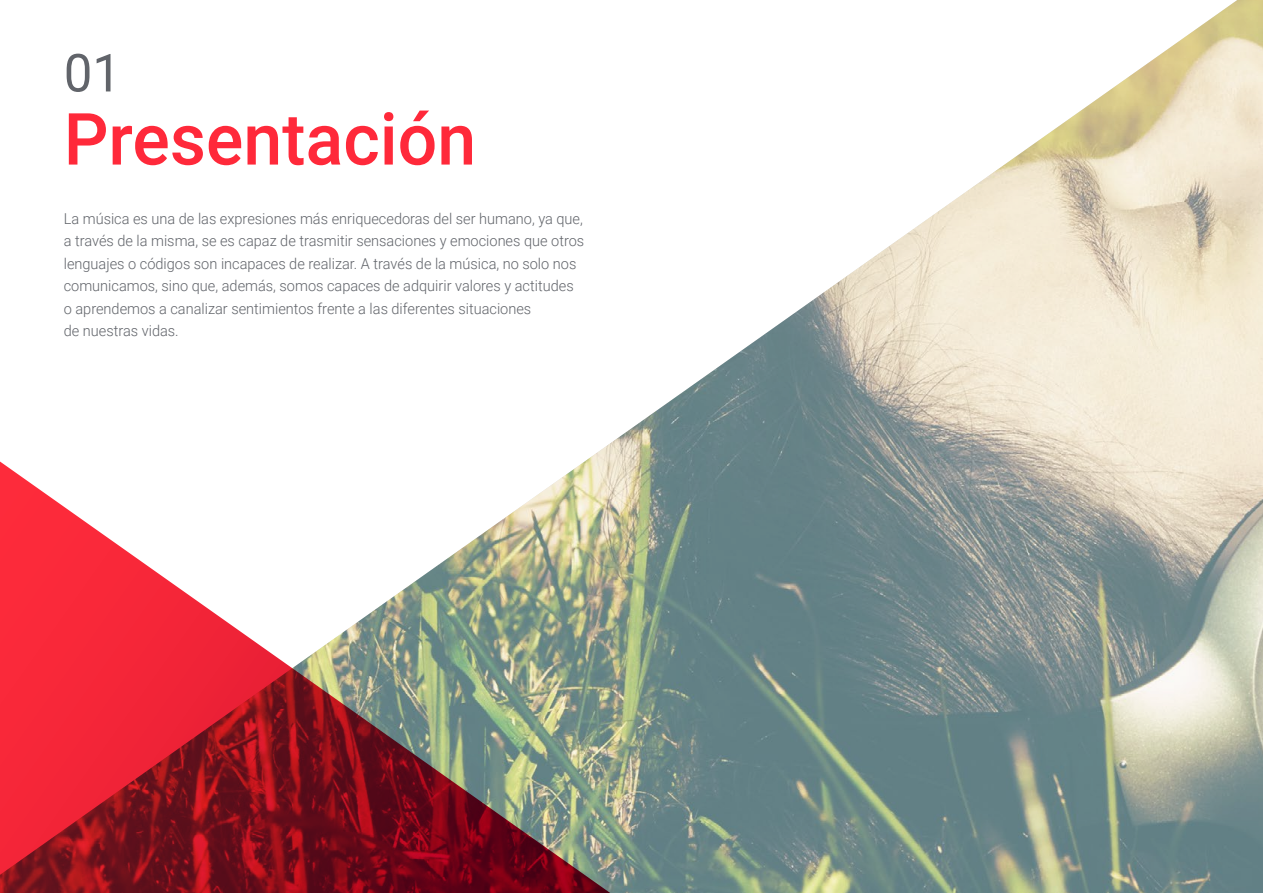
<style>
.page{position:relative;width:1263px;height:893px;background:#fff}
.page>*{position:absolute;margin:0;border:0;box-sizing:border-box;transform-origin:0 0}
.t1{font:500 72px "Roboto";color:#ff293a}
.t2{font:52.5px "Roboto";color:#61646a}
.t3{font:300 15px/22.5px "Roboto";color:#61646a}
</style>
<div class="page">
<img style="left:607px;top:0;width:656px;height:893px">
<svg style="left:0;top:446px;width:640px;height:447px"></svg>
<h2 class="t2" style="left:64px;top:36px;width:59px">01</h2>
<h1 class="t1" style="left:64px;top:89px;width:414px">Presentación</h1>
<p class="t3" style="left:64px;top:207px;width:522px">La música es una de las expresiones más enriquecedoras del ser humano, ya que, a través de la misma, se es capaz de trasmitir sensaciones y emociones que otros lenguajes o códigos son incapaces de realizar. A través de la música, no solo nos comunicamos, sino que, además, somos capaces de adquirir valores y actitudes o aprendemos a canalizar sentimientos frente a las diferentes situaciones<br>de nuestras vidas.</p>
</div>
